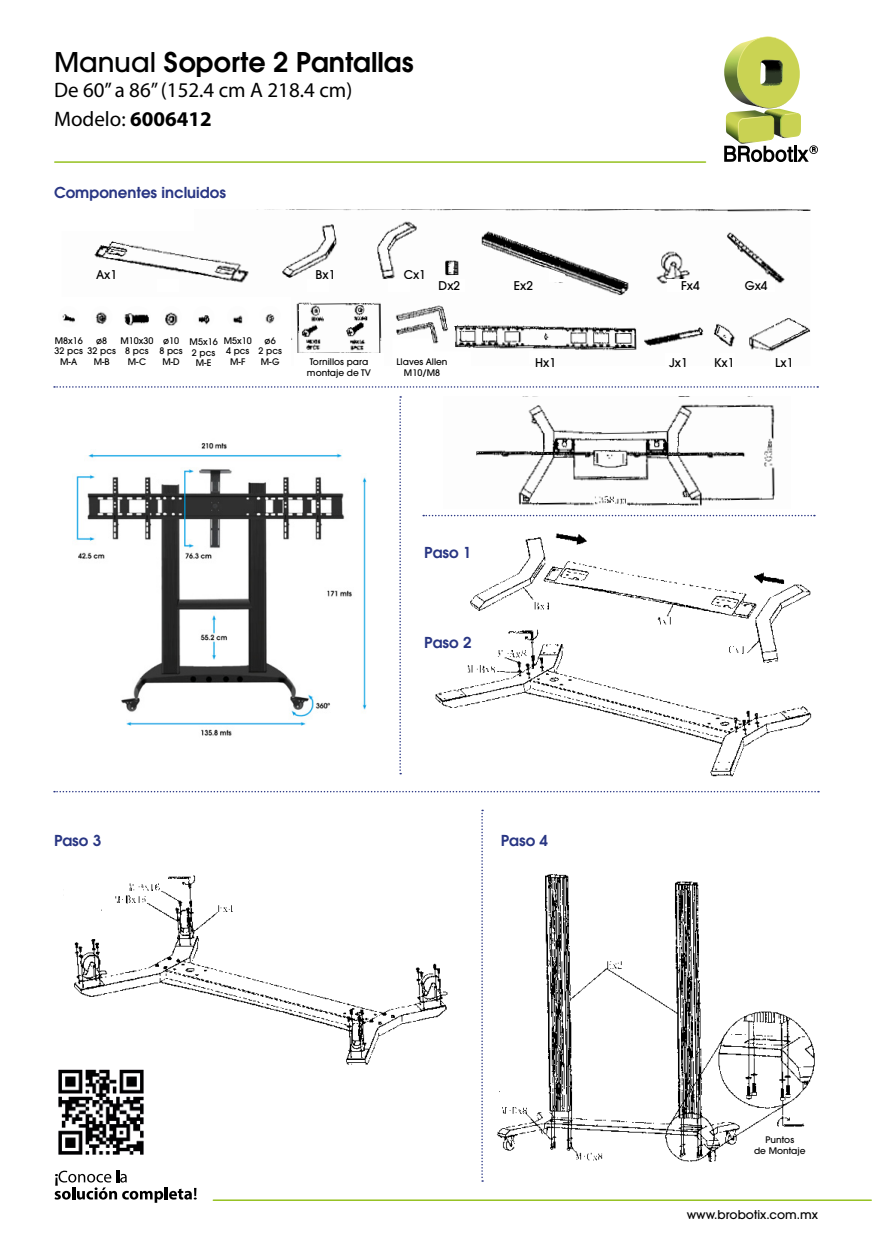
<style>
.page{position:relative;width:872px;height:1255px;background:#fff}
.page>*{position:absolute;margin:0;border:0;box-sizing:border-box;transform-origin:0 0}
.t1{font:600 27px "ITC Avant Garde Std";color:#000}
.t2{font:21px/28.8px "Myriad Pro";color:#000}
.t3{font:600 15px "ITC Avant Garde Std";color:#283583}
.t4{font:500 12px "ITC Avant Garde Std";color:#000}
.t5{font:500 9px/10.8px "ITC Avant Garde Std";color:#000;text-align:center}
.s1{font-weight:500}
.s2{font-weight:700}
</style>
<div class="page">
<svg style="left:724px;top:37px;width:94px;height:125px"></svg>
<svg style="left:55px;top:1170px;width:142px;height:32px"></svg>
<img style="left:58px;top:1069px;width:86px;height:86px">
<hr style="left:213px;top:1199px;width:658px;height:1px;background:#95c11f">
<hr style="left:55px;top:161px;width:650px;height:2px;background:#95c11f">
<img style="left:94px;top:209px;width:716px;height:144px">
<div style="left:51px;top:207px;width:143px;height:24px;background:#fff"></div>
<svg style="left:54px;top:386px;width:764px;height:1px"></svg>
<svg style="left:399px;top:396px;width:2px;height:378px"></svg>
<img style="left:76px;top:443px;width:291px;height:293px">
<img style="left:435px;top:533px;width:377px;height:244px">
<img style="left:476px;top:396px;width:299px;height:110px">
<svg style="left:423px;top:515px;width:392px;height:1px"></svg>
<div style="left:417px;top:536px;width:34px;height:15px;background:#fff"></div>
<div style="left:417px;top:633px;width:34px;height:15px;background:#fff"></div>
<svg style="left:94px;top:329px;width:197px;height:24px"></svg>
<div style="left:58px;top:297px;width:233px;height:32px;background:#fff"></div>
<img style="left:58px;top:306px;width:21px;height:21px;border-radius:11px">
<img style="left:91px;top:306px;width:21px;height:21px;border-radius:11px">
<img style="left:160px;top:306px;width:22px;height:21px;border-radius:11px">
<img style="left:193px;top:306px;width:21px;height:21px;border-radius:11px">
<img style="left:227px;top:306px;width:21px;height:21px;border-radius:11px">
<img style="left:265px;top:313px;width:10px;height:11px">
<img style="left:124px;top:313px;width:25px;height:13px">
<div style="left:157px;top:279px;width:22px;height:13px;background:#fff"></div>
<svg style="left:549px;top:268px;width:16px;height:14px"></svg>
<div style="left:307px;top:279px;width:22px;height:13px;background:#fff"></div>
<div style="left:389px;top:279px;width:21px;height:13px;background:#fff"></div>
<div style="left:667px;top:279px;width:21px;height:13px;background:#fff"></div>
<div style="left:753px;top:279px;width:21px;height:13px;background:#fff"></div>
<div style="left:529px;top:351px;width:22px;height:13px;background:#fff"></div>
<div style="left:444px;top:279px;width:21px;height:13px;background:#fff"></div>
<svg style="left:392px;top:338px;width:79px;height:15px"></svg>
<svg style="left:54px;top:790px;width:765px;height:2px"></svg>
<img style="left:64px;top:875px;width:384px;height:199px">
<img style="left:496px;top:874px;width:319px;height:288px">
<div style="left:404px;top:848px;width:65px;height:49px;background:#fff"></div>
<div style="left:64px;top:882px;width:42px;height:18px;background:#fff"></div>
<svg style="left:481px;top:809px;width:2px;height:372px"></svg>
<div style="left:762px;top:1131px;width:47px;height:12px;background:#fff"></div>
<h1 class="t1" style="left:54px;top:44px;width:361px"><span class="s1">Manual</span> Soporte 2 Pantallas</h1>
<h2 class="t2" style="left:54px;top:75px;width:300px">De 60” a 86” (152.4 cm A 218.4 cm)<br>Modelo: <span class="s2">6006412</span></h2>
<h3 class="t3" style="left:54px;top:183px;width:173px">Componentes incluidos</h3>
<h3 class="t4" style="left:96px;top:267px;width:23px">Ax1</h3>
<h3 class="t4" style="left:316px;top:267px;width:21px">Bx1</h3>
<h3 class="t4" style="left:404px;top:267px;width:24px">Cx1</h3>
<h3 class="t4" style="left:438px;top:278px;width:23px">Dx2</h3>
<h3 class="t4" style="left:514px;top:278px;width:21px">Ex2</h3>
<h3 class="t4" style="left:681px;top:278px;width:20px">Fx4</h3>
<h3 class="t4" style="left:744px;top:278px;width:24px">Gx4</h3>
<p class="t5" style="left:55px;top:335px;width:30px">M8x16<br>32 pcs<br>M-A</p>
<p class="t5" style="left:120px;top:335px;width:35px">M10x30<br>8 pcs<br>M-C</p>
<p class="t5" style="left:190px;top:336px;width:30px">M5x16<br>2 pcs<br>M-E</p>
<p class="t5" style="left:224px;top:335px;width:30px">M5x10<br>4 pcs<br>M-F</p>
<p class="t5" style="left:88px;top:335px;width:30px">ø8<br>32 pcs<br>M-B</p>
<p class="t5" style="left:159px;top:335px;width:25px">ø10<br>8 pcs<br>M-D</p>
<p class="t5" style="left:258px;top:335px;width:25px">ø6<br>2 pcs<br>M-G</p>
<p class="t5" style="left:310px;top:356px;width:60px">Tornillos para</p>
<h3 class="t4" style="left:535px;top:355px;width:22px">Hx1</h3>
<h3 class="t4" style="left:669px;top:355px;width:20px">Jx1</h3>
<h3 class="t4" style="left:714px;top:355px;width:22px">Kx1</h3>
<h3 class="t4" style="left:775px;top:355px;width:20px">Lx1</h3>
<p class="t5" style="left:307px;top:367px;width:66px">montaje de TV</p>
<p class="t5" style="left:396px;top:356px;width:52px">Llaves Allen<br>M10/M8</p>
<h3 class="t3" style="left:424px;top:543px;width:49px">Paso 1</h3>
<h3 class="t3" style="left:424px;top:633px;width:49px">Paso 2</h3>
<h3 class="t3" style="left:54px;top:831px;width:49px">Paso 3</h3>
<h3 class="t3" style="left:501px;top:831px;width:49px">Paso 4</h3>
<p class="t5" style="left:754px;top:1134px;width:53px">Puntos<br>de Montaje</p>
<h3 class="t4" style="left:686px;top:1206px;width:133px">www.brobotix.com.mx</h3>
</div>
